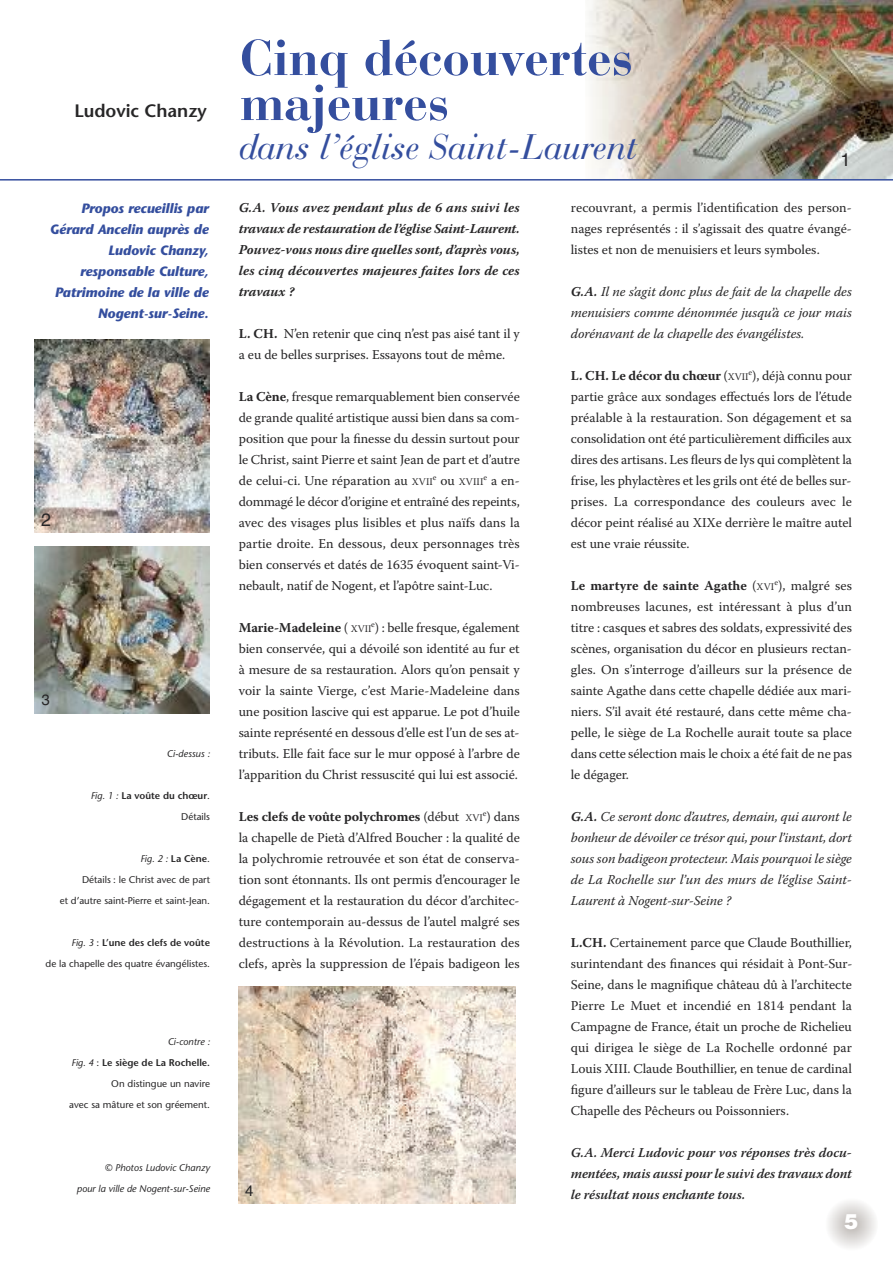
<style>
.page{position:relative;width:893px;height:1263px;background:#fff}
.page>*{position:absolute;margin:0;border:0;box-sizing:border-box;transform-origin:0 0}
.t1{font:700 52.5px/45px "Bauer Bodoni BT";letter-spacing:.02em;color:#344e9e}
.t2{font:italic 37.5px "Bauer Bodoni BT";letter-spacing:.02em;color:#344e9e}
.t3{font:900 21px "Helvetica";color:#fff}
.t4{font:600 18px "Stone Sans";color:#272627}
.t5{font:18px "Helvetica";color:#272627}
.t6{font:15px "Helvetica";color:#272627}
.t7{font:13.5px/21px "Warnock Pro";letter-spacing:-.005em;color:#272627;text-align:justify}
.t8{font:italic 13.5px/21px "Warnock Pro";letter-spacing:-.005em;color:#272627;text-align:justify}
.t9{font:italic 700 13.5px/21px "Warnock Pro";letter-spacing:.005em;color:#272627;text-align:justify}
.t10{font:italic 700 13.5px/21px "Stone Sans";letter-spacing:-.005em;color:#344e9e;text-align:right}
.t11{font:italic 600 13.5px/21px "Warnock Pro";letter-spacing:-.005em;color:#272627;text-align:justify}
.t12{font:9.75px/21px "Stone Sans";color:#272627;text-align:right}
.t13{font:italic 9.75px/21px "Stone Sans";color:#272627;text-align:right}
.t14{font:600 9.75px/21px "Stone Sans";color:#272627;text-align:right}
.s1{font-weight:400;font-style:italic}
.s2{font-weight:400}
.s3{font-style:italic}
.s4{font-weight:600}
.s5{font-weight:700}
.s6{font-size:10.2px}
</style>
<div class="page">
<hr style="left:0;top:179px;width:893px;height:2px;background:#344e9e">
<img style="left:34px;top:339px;width:175px;height:193px">
<img style="left:35px;top:547px;width:175px;height:166px">
<img style="left:681px;top:0;width:212px;height:179px">
<img style="left:588px;top:0;width:93px;height:179px">
<img style="left:239px;top:986px;width:276px;height:217px">
<h3 class="t4" style="left:74px;top:104px;width:134px">Ludovic Chanzy</h3>
<p class="t10" style="left:50px;top:199px;width:160px">Propos recueillis par<br>Gérard Ancelin auprès de<br>Ludovic Chanzy, responsable Culture,<br>Patrimoine de la ville de<br>Nogent-sur-Seine.</p>
<h3 class="t5" style="left:41px;top:513px;width:12px">2</h3>
<p class="t6" style="left:42px;top:694px;width:10px">3</p>
<p class="t13" style="left:167px;top:744px;width:45px">Ci-dessus :</p>
<p class="t14" style="left:91px;top:786px;width:121px"><span class="s1">Fig. 1 :</span> La voûte du chœur<span class="s2">.<br>Détails</span></p>
<p class="t12" style="left:60px;top:849px;width:152px"><span class="s3">Fig. 2 :</span> <span class="s4">La Cène</span>.<br>Détails : le Christ avec de part<br>et d’autre saint-Pierre et saint-Jean.</p>
<p class="t12" style="left:46px;top:933px;width:166px"><span class="s3">Fig. 3</span> : <span class="s4">L’une des clefs de voûte<br></span>de la chapelle des quatre évangélistes.</p>
<p class="t12" style="left:69px;top:1032px;width:142px"><span class="s3">Ci-contre :<br>Fig. 4</span> : <span class="s4">Le siège de La Rochelle.<br></span>On distingue un navire<br>avec sa mâture et son gréement.</p>
<p class="t13" style="left:77px;top:1158px;width:135px">© Photos Ludovic Chanzy<br>pour la ville de Nogent-sur-Seine</p>
<h1 class="t1" style="left:240px;top:41px;width:393px">Cinq découvertes majeures</h1>
<h2 class="t2" style="left:240px;top:133px;width:399px">dans l’église Saint-Laurent</h2>
<h3 class="t5" style="left:840px;top:153px;width:12px">1</h3>
<p class="t9" style="left:239px;top:198px;width:283px">G.A. Vous avez pendant plus de 6 ans suivi les travaux de restauration de l’église Saint-Laurent.<br>Pouvez-vous nous dire quelles sont, d’après vous, les cinq découvertes majeures faites lors de ces travaux ?</p>
<p class="t7" style="left:239px;top:324px;width:283px"><span class="s5">L. Ch.</span> N’en retenir que cinq n’est pas aisé tant il y a eu de belles surprises. Essayons tout de même.</p>
<p class="t7" style="left:239px;top:387px;width:283px"><span class="s5">La Cène</span>, fresque remarquablement bien conservée de grande qualité artistique aussi bien dans sa com&shy;position que pour la finesse du dessin surtout pour le Christ, saint Pierre et saint Jean de part et d’autre de celui-ci. Une réparation au <span class="s6">xVII</span><sup>e</sup> ou <span class="s6">xVIII</span><sup>e</sup> a en&shy;dommagé le décor d’origine et entraîné des repeints, avec des visages plus lisibles et plus naïfs dans la partie droite. En dessous, deux personnages très bien conservés et datés de 1635 évoquent saint-Vi&shy;nebault, natif de Nogent, et l’apôtre saint-Luc.</p>
<p class="t7" style="left:239px;top:618px;width:283px"><span class="s5">Marie-Madeleine</span> ( <span class="s6">xVII</span><sup>e</sup>) : belle fresque, également bien conservée, qui a dévoilé son identité au fur et à mesure de sa restauration. Alors qu’on pensait y voir la sainte Vierge, c’est Marie-Madeleine dans une position lascive qui est apparue. Le pot d’huile sainte représenté en dessous d’elle est l’un de ses at&shy;tributs. Elle fait face sur le mur opposé à l’arbre de l’apparition du Christ ressuscité qui lui est associé.</p>
<p class="t7" style="left:239px;top:807px;width:283px"><span class="s5">Les clefs de voûte polychromes</span> (début <span class="s6">xVI</span><sup>e</sup>) dans la chapelle de Pietà d’Alfred Boucher : la qualité de la polychromie retrouvée et son état de conserva&shy;tion sont étonnants. Ils ont permis d’encourager le dégagement et la restauration du décor d’architec&shy;ture contemporain au-dessus de l’autel malgré ses destructions à la Révolution. La restauration des clefs, après la suppression de l’épais badigeon les</p>
<p class="t6" style="left:245px;top:1185px;width:10px">4</p>
<p class="t7" style="left:571px;top:198px;width:282px">recouvrant, a permis l’identification des person&shy;nages représentés : il s’agissait des quatre évangé&shy;listes et non de menuisiers et leurs symboles.</p>
<p class="t8" style="left:571px;top:282px;width:283px"><span class="s5">G.A.</span> Il ne s’agit donc plus de fait de la chapelle des menuisiers comme dénommée jusqu’à ce jour mais dorénavant de la chapelle des évangélistes.</p>
<p class="t7" style="left:571px;top:366px;width:283px"><span class="s5">L. Ch. Le décor du chœur</span> (<span class="s6">xVII</span><sup>e</sup>), déjà connu pour partie grâce aux sondages effectués lors de l’étude préalable à la restauration. Son dégagement et sa consolidation ont été particulièrement difficiles aux dires des artisans. Les fleurs de lys qui complètent la frise, les phylactères et les grils ont été de belles sur&shy;prises. La correspondance des couleurs avec le décor peint réalisé au xIxe derrière le maître autel est une vraie réussite.</p>
<p class="t7" style="left:571px;top:576px;width:283px"><span class="s5">Le martyre de sainte Agathe</span> (<span class="s6">xVI</span><sup>e</sup>), malgré ses nombreuses lacunes, est intéressant à plus d’un titre : casques et sabres des soldats, expressivité des scènes, organisation du décor en plusieurs rectan&shy;gles. On s’interroge d’ailleurs sur la présence de sainte Agathe dans cette chapelle dédiée aux mari&shy;niers. S’il avait été restauré, dans cette même cha&shy;pelle, le siège de La Rochelle aurait toute sa place dans cette sélection mais le choix a été fait de ne pas le dégager.</p>
<p class="t8" style="left:571px;top:807px;width:283px"><span class="s5">G.A.</span> Ce seront donc d’autres, demain, qui auront le bonheur de dévoiler ce trésor qui, pour l’instant, dort sous son badigeon protecteur. Mais pourquoi le siège de La Rochelle sur l’un des murs de l’église Saint-Laurent à Nogent-sur-Seine ?</p>
<p class="t7" style="left:571px;top:933px;width:283px"><span class="s5">L.Ch.</span> Certainement parce que Claude Bouthillier, surintendant des finances qui résidait à Pont-Sur-Seine, dans le magnifique château dû à l’architecte Pierre Le Muet et incendié en 1814 pendant la Campagne de France, était un proche de Richelieu qui dirigea le siège de La Rochelle ordonné par Louis xIII. Claude Bouthillier, en tenue de cardinal figure d’ailleurs sur le tableau de Frère Luc, dans la Chapelle des Pêcheurs ou Poissonniers.</p>
<p class="t11" style="left:571px;top:1143px;width:283px">G.A. Merci Ludovic pour vos réponses très docu&shy;mentées, mais aussi pour le suivi des travaux dont le résultat nous enchante tous.</p>
<h3 class="t3" style="left:844px;top:1210px;width:16px">5</h3>
</div>
